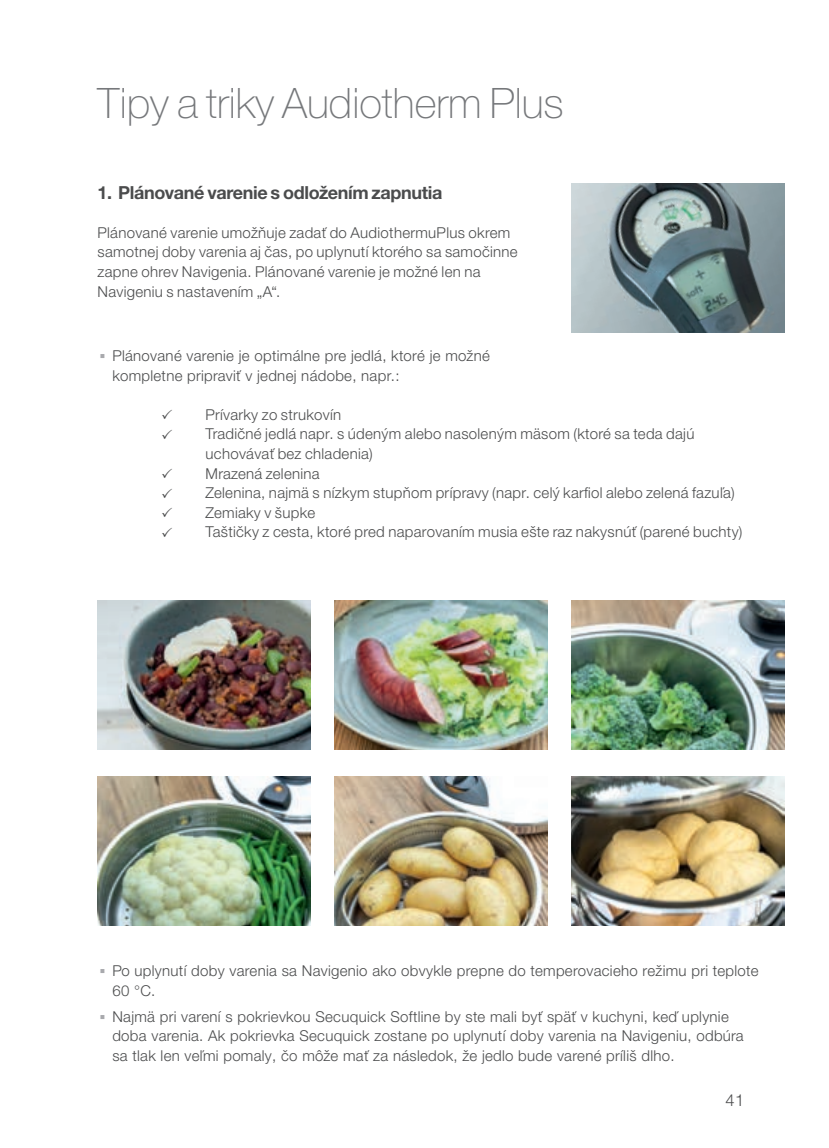
<style>
.page{position:relative;width:829px;height:1148px;background:#fff}
.page>*{position:absolute;margin:0;border:0;box-sizing:border-box;transform-origin:0 0}
.t1{font:100 42px "Helvetica Neue LTW1 G";color:#76787b}
.t2{font:700 18px "Helvetica Neue LTW1 G";letter-spacing:-.02em;color:#4b4c4d}
.t3{font:300 16.5px "Helvetica Neue LTW1 G";color:#4b4c4d}
.t4{font:300 15px/19.5px "Helvetica Neue LTW1 G";letter-spacing:.02em;color:#4b4c4d}
</style>
<div class="page">
<img style="left:571px;top:183px;width:213px;height:149px">
<img style="left:97px;top:601px;width:213px;height:148px">
<img style="left:334px;top:776px;width:213px;height:149px">
<img style="left:334px;top:601px;width:213px;height:148px">
<img style="left:571px;top:776px;width:213px;height:149px">
<img style="left:97px;top:776px;width:213px;height:149px">
<img style="left:572px;top:601px;width:212px;height:148px">
<h1 class="t1" style="left:97px;top:78px;width:467px">Tipy a triky Audiotherm Plus</h1>
<p class="t2" style="left:97px;top:181px;width:346px">1. Plánované varenie s odložením zapnutia</p>
<p class="t4" style="left:97px;top:223px;width:421px">Plánované varenie umožňuje zadať do AudiothermuPlus okrem samotnej doby varenia aj čas, po uplynutí ktorého sa samočinne zapne ohrev Navigenia. Plánované varenie je možné len na Navigeniu s nastavením „A“.</p>
<p class="t4" style="left:112px;top:346px;width:379px">Plánované varenie je optimálne pre jedlá, ktoré je možné kompletne pripraviť v jednej nádobe, napr.:</p>
<p class="t4" style="left:205px;top:405px;width:538px">Prívarky zo strukovín<br>Tradičné jedlá napr. s údeným alebo nasoleným mäsom (ktoré sa teda dajú uchovávať bez chladenia)<br>Mrazená zelenina<br>Zelenina, najmä s nízkym stupňom prípravy (napr. celý karfiol alebo zelená fazuľa)<br>Zemiaky v šupke<br>Taštičky z cesta, ktoré pred naparovaním musia ešte raz nakysnúť (parené buchty)</p>
<p class="t4" style="left:112px;top:960px;width:647px">Po uplynutí doby varenia sa Navigenio ako obvykle prepne do temperovacieho režimu pri teplote<br>60 °C.</p>
<p class="t4" style="left:112px;top:1006px;width:632px">Najmä pri varení s pokrievkou Secuquick Softline by ste mali byť späť v kuchyni, keď uplynie doba varenia. Ak pokrievka Secuquick zostane po uplynutí doby varenia na Navigeniu, odbúra sa tlak len veľmi pomaly, čo môže mať za následok, že jedlo bude varené príliš dlho.</p>
<p class="t3" style="left:725px;top:1090px;width:20px">41</p>
</div>
